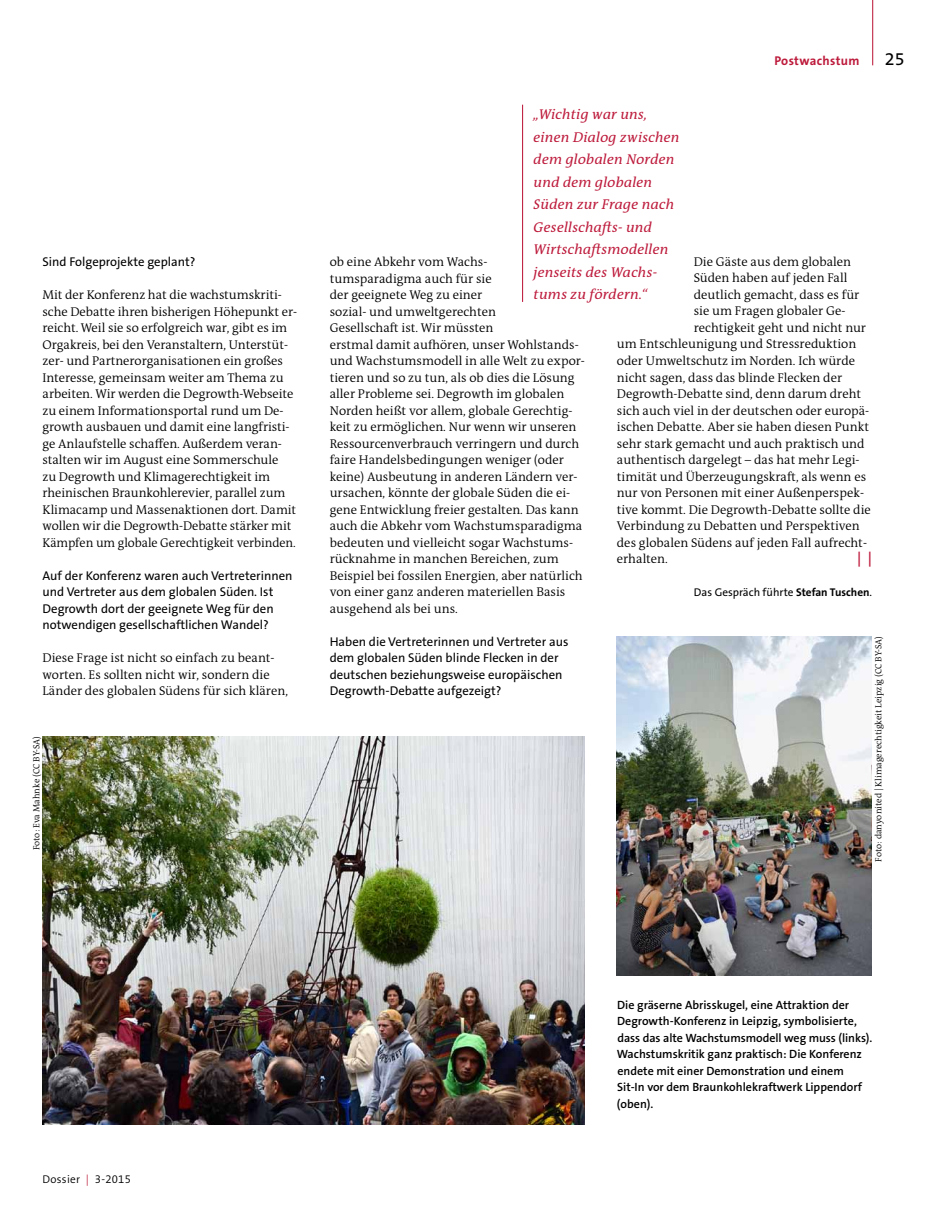
<style>
.page{position:relative;width:936px;height:1221px;background:#fff}
.page>*{position:absolute;margin:0;border:0;box-sizing:border-box;transform-origin:0 0}
.t1{font:18px "The Sans B W5 Plain";color:#000}
.t2{font:600 15px "The Sans B W6";color:#bd1a3b}
.t3{font:italic 14.25px/22.5px "The Antiqua B";letter-spacing:.015em;color:#bd1a3b}
.t4{font:300 12.75px/16.5px "The Antiqua B";color:#000}
.t5{font:12.75px/16.5px "The Sans B W5 Plain";color:#000}
.t6{font:700 12.75px "The Sans B W7";letter-spacing:.025em;color:#bd1a3b}
.t7{font:600 12px/16.5px "The Sans B W6";color:#000}
.t8{font:11.25px "The Sans B W5 Plain";color:#000}
.t9{font:300 11.25px "The Sans B W4";letter-spacing:.025em;color:#000}
.t10{font:300 9px "The Antiqua B";color:#000}
.s1{font-family:"The Sans B W7";font-weight:700}
.s2{color:#bd1a3b}
</style>
<div class="page">
<hr style="left:872px;top:0;width:1px;height:65px;background:#bd1a3b">
<hr style="left:522px;top:105px;width:1px;height:197px;background:#bd1a3b">
<img style="left:43px;top:736px;width:542px;height:388px">
<img style="left:617px;top:636px;width:254px;height:339px">
<p class="t5" style="left:43px;top:253px;width:154px">Sind Folgeprojekte geplant?</p>
<p class="t4" style="left:43px;top:286px;width:256px">Mit der Konferenz hat die wachstumskriti&shy;sche Debatte ihren bisherigen Höhepunkt er&shy;reicht. Weil sie so erfolgreich war, gibt es im Orgakreis, bei den Veranstaltern, Unterstüt&shy;zer- und Partnerorganisationen ein großes Interesse, gemeinsam weiter am Thema zu arbeiten. Wir werden die Degrowth-Webseite zu einem Informationsportal rund um De&shy;growth ausbauen und damit eine langfristi&shy;ge Anlaufstelle schaffen. Außerdem veran&shy;stalten wir im August eine Sommerschule<br>zu Degrowth und Klimagerechtigkeit im rheinischen Braunkohlerevier, parallel zum Klimacamp und Massenaktionen dort. Damit wollen wir die Degrowth-Debatte stärker mit Kämpfen um globale Gerechtigkeit verbinden.</p>
<p class="t5" style="left:43px;top:567px;width:251px">Auf der Konferenz waren auch Vertreterinnen und Vertreter aus dem globalen Süden. Ist Degrowth dort der geeignete Weg für den notwendigen gesellschaftlichen Wandel?</p>
<p class="t4" style="left:43px;top:649px;width:247px">Diese Frage ist nicht so einfach zu beant&shy;worten. Es sollten nicht wir, sondern die<br>Länder des globalen Südens für sich klären,</p>
<p class="t10" style="left:30px;top:850px;width:116px;rotate:-90deg">Foto: Eva Mahnke (CC BY-SA)</p>
<p class="t6" style="left:774px;top:53px;width:86px">Postwachstum</p>
<h1 class="t1" style="left:884px;top:48px;width:21px">25</h1>
<p class="t3" style="left:533px;top:103px;width:147px">„Wichtig war uns, einen Dialog zwischen dem globalen Norden und dem globalen<br>Süden zur Frage nach<br>Gesellschafts- und<br>Wirtschaftsmodellen jenseits des Wachs&shy;tums zu fördern.“</p>
<p class="t4" style="left:693px;top:253px;width:159px">Die Gäste aus dem globalen</p>
<p class="t4" style="left:693px;top:270px;width:155px">Süden haben auf jeden Fall</p>
<p class="t4" style="left:693px;top:286px;width:167px">deutlich gemacht, dass es für</p>
<p class="t4" style="left:693px;top:303px;width:153px">sie um Fragen globaler Ge-</p>
<p class="t4" style="left:693px;top:319px;width:174px">rechtigkeit geht und nicht nur</p>
<p class="t4" style="left:617px;top:336px;width:241px">um Entschleunigung und Stressreduktion</p>
<p class="t4" style="left:617px;top:352px;width:240px">oder Umweltschutz im Norden. Ich würde</p>
<p class="t4" style="left:617px;top:369px;width:227px">nicht sagen, dass das blinde Flecken der</p>
<p class="t4" style="left:617px;top:385px;width:246px">Degrowth-Debatte sind, denn darum dreht</p>
<p class="t4" style="left:617px;top:401px;width:254px">sich auch viel in der deutschen oder europä-</p>
<p class="t4" style="left:617px;top:418px;width:254px">ischen Debatte. Aber sie haben diesen Punkt</p>
<p class="t4" style="left:617px;top:434px;width:249px">sehr stark gemacht und auch praktisch und</p>
<p class="t4" style="left:617px;top:451px;width:244px">authentisch dargelegt – das hat mehr Legi-</p>
<p class="t4" style="left:617px;top:467px;width:251px">timität und Überzeugungskraft, als wenn es</p>
<p class="t4" style="left:617px;top:484px;width:249px">nur von Personen mit einer Außenperspek-</p>
<p class="t4" style="left:617px;top:500px;width:255px">tive kommt. Die Degrowth-Debatte sollte die</p>
<p class="t4" style="left:617px;top:517px;width:244px">Verbindung zu Debatten und Perspektiven</p>
<p class="t4" style="left:617px;top:533px;width:252px">des globalen Südens auf jeden Fall aufrecht-</p>
<p class="t4" style="left:617px;top:550px;width:52px">erhalten.</p>
<p class="t2" style="left:857px;top:548px;width:17px">| |</p>
<p class="t8" style="left:694px;top:585px;width:180px">Das Gespräch führte <span class="s1">Stefan Tuschen</span>.</p>
<p class="t4" style="left:330px;top:253px;width:257px">ob eine Abkehr vom Wachs-<br>tumsparadigma auch für sie<br>der geeignete Weg zu einer<br>sozial- und umweltgerechten<br>Gesellschaft ist. Wir müssten<br>erstmal damit aufhören, unser Wohlstands&shy;und Wachstumsmodell in alle Welt zu expor&shy;tieren und so zu tun, als ob dies die Lösung aller Probleme sei. Degrowth im globalen Norden heißt vor allem, globale Gerechtig&shy;keit zu ermöglichen. Nur wenn wir unseren Ressourcenverbrauch verringern und durch faire Handelsbedingungen weniger (oder keine) Ausbeutung in anderen Ländern ver&shy;ursachen, könnte der globale Süden die ei&shy;gene Entwicklung freier gestalten. Das kann auch die Abkehr vom Wachstumsparadigma bedeuten und vielleicht sogar Wachstums&shy;rücknahme in manchen Bereichen, zum Beispiel bei fossilen Energien, aber natürlich von einer ganz anderen materiellen Basis ausgehend als bei uns.</p>
<p class="t5" style="left:330px;top:633px;width:240px">Haben die Vertreterinnen und Vertreter aus dem globalen Süden blinde Flecken in der deutschen beziehungsweise europäischen Degrowth-Debatte aufgezeigt?</p>
<p class="t10" style="left:872px;top:861px;width:227px;rotate:-90deg">Foto: danyonited | Klimagerechtigkeit Leipzig (CC BY-SA)</p>
<p class="t9" style="left:43px;top:1171px;width:90px">Dossier <span class="s2">|</span> 3-2015</p>
<p class="t7" style="left:616px;top:996px;width:257px">Die gräserne Abrisskugel, eine Attraktion der Degrowth-Konferenz in Leipzig, symbolisierte, dass das alte Wachstumsmodell weg muss (links).<br>Wachstumskritik ganz praktisch: Die Konferenz endete mit einer Demonstration und einem<br>Sit-I n vor dem Braunkohlekraftwerk Lippendorf (oben).</p>
</div>
